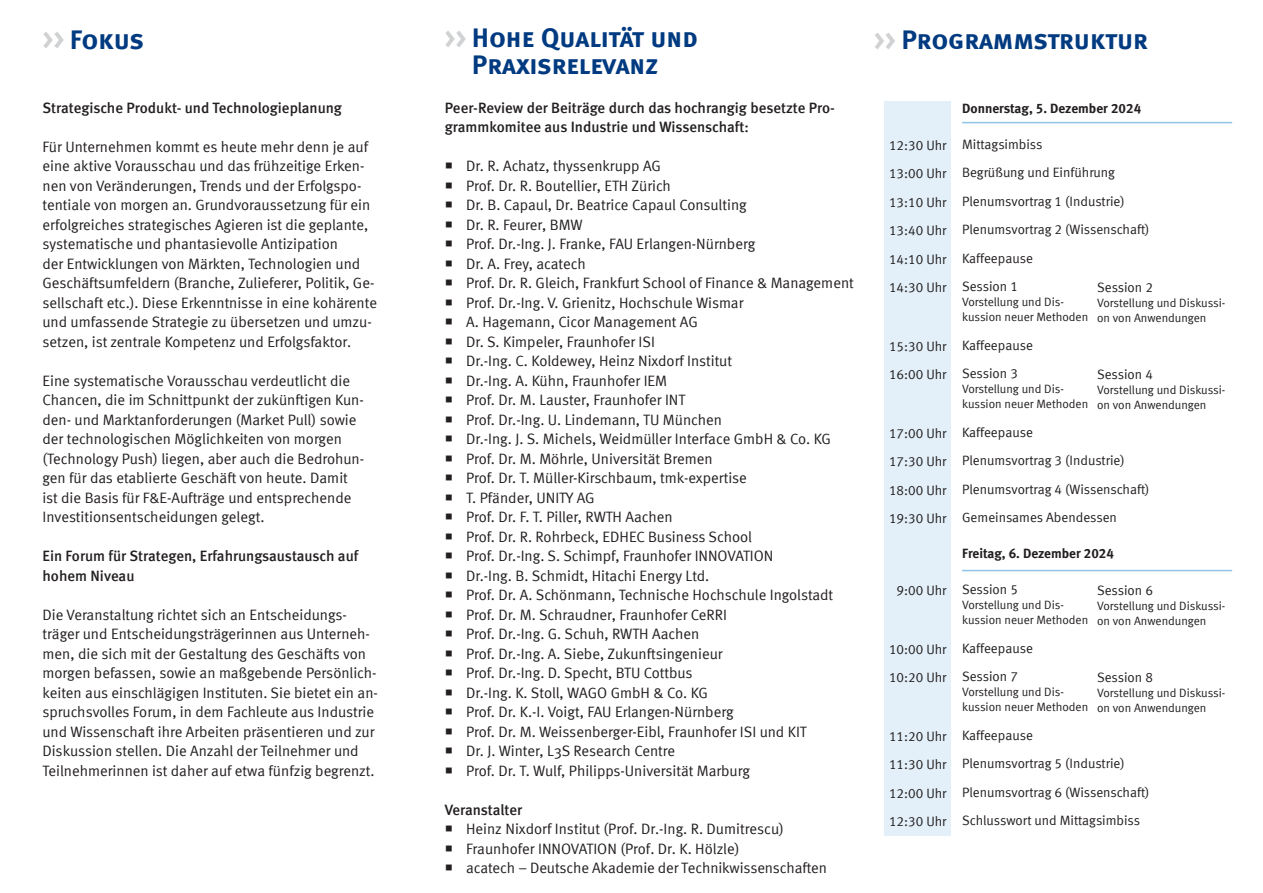
<style>
.page{position:relative;width:1263px;height:893px;background:#fff}
.page>*{position:absolute;margin:0;border:0;box-sizing:border-box;transform-origin:0 0}
.Überschrift_Kopf{font:27px/27px "Meta Bold Caps";letter-spacing:-.005em;color:#003a80;text-align:center}
.Fließtext{font:15px/19.5px "Meta Normal";color:#231f20}
.Überschrift{font:500 15px/19.5px "Meta";color:#231f20}
.Programmpunkt{font:13.5px "Meta Normal LF";color:#231f20}
.Uhrzeit{font:13.5px "Meta Normal LF";color:#231f20}
.Überschrift-2{font:13.5px "Meta Bold LF";color:#231f20}
.Programmpunkt-2{font:12px/15px "Meta Normal LF";letter-spacing:-.005em;color:#231f20}
.s1{color:#d0d1d2}
</style>
<div class="page">
<hr style="left:962px;top:122px;width:270px;height:1px;background:#90c4e7">
<hr style="left:962px;top:570px;width:270px;height:1px;background:#90c4e7">
<div style="left:884px;top:101px;width:67px;height:734px;background:#e3f0f9"></div>
<p class="Überschrift_Kopf" style="left:43px;top:26px;width:103px"><span class="s1">&gt;&gt;</span> Fokus</p>
<p class="Überschrift" style="left:43px;top:97px;width:301px">Strategische Produkt- und Technologieplanung</p>
<p class="Fließtext" style="left:43px;top:136px;width:336px">Für Unternehmen kommt es heute mehr denn je auf eine aktive Vorausschau und das frühzeitige Erken&shy;nen von Veränderungen, Trends und der Erfolgspo&shy;tentiale von morgen an. Grundvoraussetzung für ein erfolgreiches strategisches Agieren ist die geplante, systematische und phantasievolle Antizipation<br>der Entwicklungen von Märkten, Technologien und Geschäftsumfeldern (Branche, Zulieferer, Politik, Ge&shy;sellschaft etc.). Diese Erkenntnisse in eine kohärente und umfassende Strategie zu übersetzen und umzu&shy;setzen, ist zentrale Kompetenz und Erfolgsfaktor.</p>
<p class="Fließtext" style="left:43px;top:370px;width:323px">Eine systematische Vorausschau verdeutlicht die Chancen, die im Schnittpunkt der zukünftigen Kun&shy;den- und Marktanforderungen (Market Pull) sowie der technologischen Möglichkeiten von morgen (Technology Push) liegen, aber auch die Bedrohun&shy;gen für das etablierte Geschäft von heute. Damit ist die Basis für F&amp;E-Aufträge und entsprechende Investitionsentscheidungen gelegt.</p>
<p class="Überschrift" style="left:43px;top:546px;width:317px">Ein Forum für Strategen, Erfahrungsaustausch auf hohem Niveau</p>
<p class="Fließtext" style="left:43px;top:604px;width:337px">Die Veranstaltung richtet sich an Entscheidungs&shy;träger und Entscheidungsträgerinnen aus Unterneh&shy;men, die sich mit der Gestaltung des Geschäfts von morgen befassen, sowie an maßgebende Persönlich&shy;keiten aus einschlägigen Instituten. Sie bietet ein an&shy;spruchsvolles Forum, in dem Fachleute aus Industrie und Wissenschaft ihre Arbeiten präsentieren und zur Diskussion stellen. Die Anzahl der Teilnehmer und Teilnehmerinnen ist daher auf etwa fünfzig begrenzt.</p>
<p class="Überschrift_Kopf" style="left:444px;top:24px;width:255px"><span class="s1">&gt;&gt;</span> Hohe Qualität und<br>Praxisrelevanz</p>
<p class="Überschrift" style="left:445px;top:97px;width:392px">Peer-Review der Beiträge durch das hochrangig besetzte Pro&shy;grammkomitee aus Industrie und Wissenschaft:</p>
<p class="Fließtext" style="left:466px;top:156px;width:196px">Dr. R. Achatz, thyssenkrupp AG</p>
<p class="Fließtext" style="left:466px;top:175px;width:206px">Prof. Dr. R. Boutellier, ETH Zürich</p>
<p class="Fließtext" style="left:466px;top:195px;width:282px">Dr. B. Capaul, Dr. Beatrice Capaul Consulting</p>
<p class="Fließtext" style="left:466px;top:214px;width:118px">Dr. R. Feurer, BMW</p>
<p class="Fließtext" style="left:466px;top:234px;width:291px">Prof. Dr.-Ing. J. Franke, FAU Erlangen-Nürnberg</p>
<p class="Fließtext" style="left:466px;top:253px;width:121px">Dr. A. Frey, acatech</p>
<p class="Fließtext" style="left:466px;top:273px;width:389px">Prof. Dr. R. Gleich, Frankfurt School of Finance &amp; Management</p>
<p class="Fließtext" style="left:466px;top:292px;width:279px">Prof. Dr.-Ing. V. Grienitz, Hochschule Wismar</p>
<p class="Fließtext" style="left:466px;top:312px;width:233px">A. Hagemann, Cicor Management AG</p>
<p class="Fließtext" style="left:466px;top:331px;width:190px">Dr. S. Kimpeler, Fraunhofer ISI</p>
<p class="Fließtext" style="left:466px;top:351px;width:267px">Dr.-Ing. C. Koldewey, Heinz Nixdorf Institut</p>
<p class="Fließtext" style="left:466px;top:370px;width:203px">Dr.-Ing. A. Kühn, Fraunhofer IEM</p>
<p class="Fließtext" style="left:466px;top:390px;width:221px">Prof. Dr. M. Lauster, Fraunhofer INT</p>
<p class="Fließtext" style="left:466px;top:409px;width:257px">Prof. Dr.-Ing. U. Lindemann, TU München</p>
<p class="Fließtext" style="left:466px;top:429px;width:366px">Dr.-Ing. J. S. Michels, Weidmüller Interface GmbH &amp; Co. KG</p>
<p class="Fließtext" style="left:466px;top:448px;width:248px">Prof. Dr. M. Möhrle, Universität Bremen</p>
<p class="Fließtext" style="left:466px;top:468px;width:282px">Prof. Dr. T. Müller-Kirschbaum, tmk-expertise</p>
<p class="Fließtext" style="left:466px;top:487px;width:130px">T. Pfänder, UNITY AG</p>
<p class="Fließtext" style="left:466px;top:507px;width:208px">Prof. Dr. F. T. Piller, RWTH Aachen</p>
<p class="Fließtext" style="left:466px;top:526px;width:287px">Prof. Dr. R. Rohrbeck, EDHEC Business School</p>
<p class="Fließtext" style="left:466px;top:546px;width:309px">Prof. Dr.-Ing. S. Schimpf, Fraunhofer INNOVATION</p>
<p class="Fließtext" style="left:466px;top:565px;width:245px">Dr.-Ing. B. Schmidt, Hitachi Energy Ltd.</p>
<p class="Fließtext" style="left:466px;top:585px;width:369px">Prof. Dr. A. Schönmann, Technische Hochschule Ingolstadt</p>
<p class="Fließtext" style="left:466px;top:604px;width:262px">Prof. Dr. M. Schraudner, Fraunhofer CeRRI</p>
<p class="Fließtext" style="left:466px;top:624px;width:235px">Prof. Dr.-Ing. G. Schuh, RWTH Aachen</p>
<p class="Fließtext" style="left:466px;top:643px;width:258px">Prof. Dr.-Ing. A. Siebe, Zukunftsingenieur</p>
<p class="Fließtext" style="left:466px;top:663px;width:228px">Prof. Dr.-Ing. D. Specht, BTU Cottbus</p>
<p class="Fließtext" style="left:466px;top:682px;width:243px">Dr.-Ing. K. Stoll, WAGO GmbH &amp; Co. KG</p>
<p class="Fließtext" style="left:466px;top:702px;width:269px">Prof. Dr. K.-I. Voigt, FAU Erlangen-Nürnberg</p>
<p class="Fließtext" style="left:466px;top:721px;width:342px">Prof. Dr. M. Weissenberger-Eibl, Fraunhofer ISI und KIT</p>
<p class="Fließtext" style="left:466px;top:741px;width:211px">Dr. J. Winter, L3S Research Centre</p>
<p class="Fließtext" style="left:466px;top:760px;width:285px">Prof. Dr. T. Wulf, Philipps-Universität Marburg</p>
<p class="Überschrift" style="left:445px;top:799px;width:79px">Veranstalter</p>
<p class="Fließtext" style="left:466px;top:819px;width:319px">Heinz Nixdorf Institut (Prof. Dr.-Ing. R. Dumitrescu)</p>
<p class="Fließtext" style="left:466px;top:838px;width:275px">Fraunhofer INNOVATION (Prof. Dr. K. Hölzle)</p>
<p class="Fließtext" style="left:466px;top:858px;width:362px">acatech – Deutsche Akademie der Technikwissenschaften</p>
<p class="Überschrift_Kopf" style="left:874px;top:26px;width:276px"><span class="s1">&gt;&gt;</span> Programmstruktur</p>
<p class="Uhrzeit" style="left:889px;top:137px;width:59px">12:30 Uhr</p>
<p class="Uhrzeit" style="left:889px;top:166px;width:59px">13:00 Uhr</p>
<p class="Uhrzeit" style="left:889px;top:194px;width:59px">13:10 Uhr</p>
<p class="Uhrzeit" style="left:889px;top:223px;width:59px">13:40 Uhr</p>
<p class="Uhrzeit" style="left:889px;top:251px;width:59px">14:10 Uhr</p>
<p class="Uhrzeit" style="left:889px;top:280px;width:59px">14:30 Uhr</p>
<p class="Uhrzeit" style="left:889px;top:338px;width:59px">15:30 Uhr</p>
<p class="Uhrzeit" style="left:889px;top:367px;width:59px">16:00 Uhr</p>
<p class="Uhrzeit" style="left:889px;top:425px;width:59px">17:00 Uhr</p>
<p class="Uhrzeit" style="left:889px;top:454px;width:59px">17:30 Uhr</p>
<p class="Uhrzeit" style="left:889px;top:482px;width:59px">18:00 Uhr</p>
<p class="Uhrzeit" style="left:889px;top:511px;width:59px">19:30 Uhr</p>
<p class="Uhrzeit" style="left:896px;top:583px;width:51px">9:00 Uhr</p>
<p class="Uhrzeit" style="left:889px;top:641px;width:59px">10:00 Uhr</p>
<p class="Uhrzeit" style="left:889px;top:670px;width:59px">10:20 Uhr</p>
<p class="Uhrzeit" style="left:889px;top:728px;width:59px">11:20 Uhr</p>
<p class="Uhrzeit" style="left:889px;top:757px;width:59px">11:30 Uhr</p>
<p class="Uhrzeit" style="left:889px;top:785px;width:59px">12:00 Uhr</p>
<p class="Uhrzeit" style="left:889px;top:814px;width:59px">12:30 Uhr</p>
<p class="Überschrift-2" style="left:962px;top:100px;width:181px">Donnerstag, 5. Dezember 2024</p>
<p class="Programmpunkt" style="left:962px;top:136px;width:82px">Mittagsimbiss</p>
<p class="Programmpunkt" style="left:962px;top:165px;width:154px">Begrüßung und Einführung</p>
<p class="Programmpunkt" style="left:962px;top:193px;width:164px">Plenumsvortrag 1 (Industrie)</p>
<p class="Programmpunkt" style="left:962px;top:222px;width:189px">Plenumsvortrag 2 (Wissenschaft)</p>
<p class="Programmpunkt" style="left:962px;top:250px;width:72px">Kaffeepause</p>
<p class="Programmpunkt" style="left:962px;top:279px;width:57px">Session 1</p>
<p class="Programmpunkt-2" style="left:962px;top:294px;width:128px">Vorstellung und Dis&shy;kussion neuer Methoden</p>
<p class="Programmpunkt" style="left:962px;top:337px;width:72px">Kaffeepause</p>
<p class="Programmpunkt" style="left:962px;top:366px;width:57px">Session 3</p>
<p class="Programmpunkt-2" style="left:962px;top:381px;width:128px">Vorstellung und Dis&shy;kussion neuer Methoden</p>
<p class="Programmpunkt" style="left:962px;top:424px;width:72px">Kaffeepause</p>
<p class="Programmpunkt" style="left:962px;top:453px;width:164px">Plenumsvortrag 3 (Industrie)</p>
<p class="Programmpunkt" style="left:962px;top:481px;width:189px">Plenumsvortrag 4 (Wissenschaft)</p>
<p class="Programmpunkt" style="left:962px;top:510px;width:156px">Gemeinsames Abendessen</p>
<p class="Überschrift-2" style="left:962px;top:545px;width:153px">Freitag, 6. Dezember 2024</p>
<p class="Programmpunkt" style="left:962px;top:582px;width:57px">Session 5</p>
<p class="Programmpunkt-2" style="left:962px;top:597px;width:128px">Vorstellung und Dis&shy;kussion neuer Methoden</p>
<p class="Programmpunkt" style="left:962px;top:640px;width:72px">Kaffeepause</p>
<p class="Programmpunkt" style="left:962px;top:669px;width:57px">Session 7</p>
<p class="Programmpunkt-2" style="left:962px;top:684px;width:128px">Vorstellung und Dis&shy;kussion neuer Methoden</p>
<p class="Programmpunkt" style="left:962px;top:727px;width:72px">Kaffeepause</p>
<p class="Programmpunkt" style="left:962px;top:756px;width:164px">Plenumsvortrag 5 (Industrie)</p>
<p class="Programmpunkt" style="left:962px;top:784px;width:189px">Plenumsvortrag 6 (Wissenschaft)</p>
<p class="Programmpunkt" style="left:962px;top:813px;width:179px">Schlusswort und Mittagsimbiss</p>
<p class="Programmpunkt" style="left:1097px;top:280px;width:57px">Session 2</p>
<p class="Programmpunkt-2" style="left:1097px;top:295px;width:130px">Vorstellung und Diskussi&shy;on von Anwendungen</p>
<p class="Programmpunkt" style="left:1097px;top:366px;width:57px">Session 4</p>
<p class="Programmpunkt-2" style="left:1097px;top:382px;width:130px">Vorstellung und Diskussi&shy;on von Anwendungen</p>
<p class="Programmpunkt" style="left:1097px;top:582px;width:57px">Session 6</p>
<p class="Programmpunkt-2" style="left:1097px;top:598px;width:130px">Vorstellung und Diskussi&shy;on von Anwendungen</p>
<p class="Programmpunkt" style="left:1097px;top:669px;width:57px">Session 8</p>
<p class="Programmpunkt-2" style="left:1097px;top:685px;width:130px">Vorstellung und Diskussi&shy;on von Anwendungen</p>
</div>
